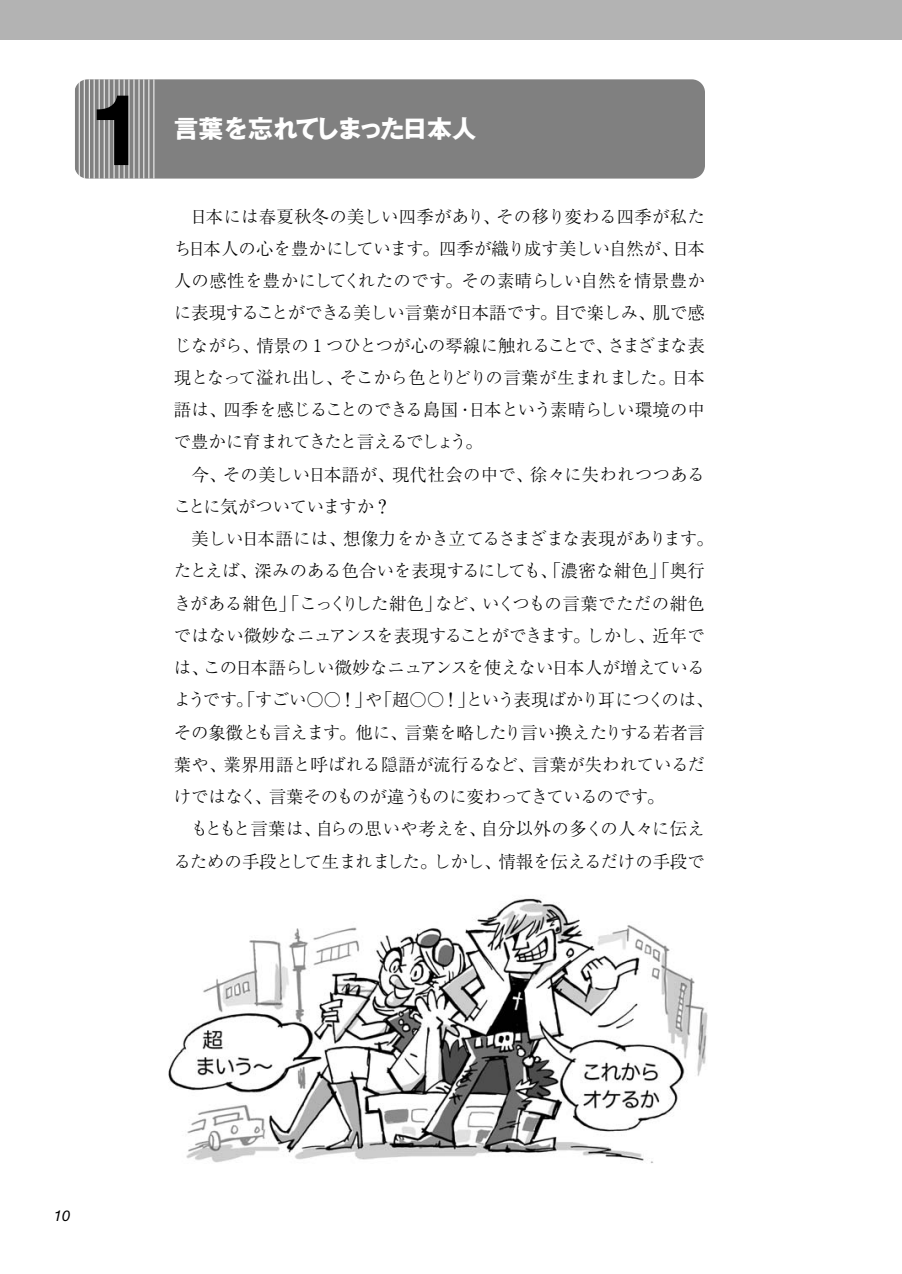
<style>
.page{position:relative;width:902px;height:1274px;background:#fff}
.page>*{position:absolute;margin:0;border:0;box-sizing:border-box;transform-origin:0 0}
.t1{font:700 99.23px "Helvetica Neue";color:#000}
.t2{font:700 24.85px "Gothic MB101";letter-spacing:-.045em;color:#fff}
.t3{font:300 17.32px/32.2px "Ryumin";color:#000}
.t4{font:italic 14.88px "Helvetica Neue";color:#000}
</style>
<div class="page">
<div style="left:0;top:0;width:901px;height:40px;background:#b3b3b3"></div>
<div style="left:74px;top:79px;width:630px;height:100px;background:#808080;border-radius:13px"></div>
<hr style="left:153px;top:79px;width:1px;height:99px;background:#fff">
<hr style="left:148px;top:79px;width:1px;height:99px;background:#fff">
<hr style="left:143px;top:79px;width:1px;height:99px;background:#fff">
<hr style="left:139px;top:79px;width:1px;height:99px;background:#fff">
<hr style="left:134px;top:79px;width:1px;height:99px;background:#fff">
<hr style="left:129px;top:79px;width:1px;height:99px;background:#fff">
<hr style="left:124px;top:79px;width:1px;height:99px;background:#fff">
<hr style="left:119px;top:79px;width:1px;height:99px;background:#fff">
<hr style="left:114px;top:79px;width:1px;height:99px;background:#fff">
<hr style="left:109px;top:79px;width:1px;height:99px;background:#fff">
<hr style="left:104px;top:79px;width:1px;height:99px;background:#fff">
<hr style="left:99px;top:79px;width:1px;height:99px;background:#fff">
<hr style="left:94px;top:79px;width:1px;height:99px;background:#fff">
<hr style="left:89px;top:79px;width:1px;height:99px;background:#fff">
<hr style="left:84px;top:79px;width:1px;height:99px;background:#fff">
<hr style="left:79px;top:79px;width:1px;height:99px;background:#fff">
<hr style="left:74px;top:79px;width:1px;height:99px;background:#fff">
<img style="left:168px;top:898px;width:540px;height:265px">
<h1 class="t1" style="left:89px;top:94px;width:57px">1</h1>
<h2 class="t2" style="left:174px;top:120px;width:304px">言葉を忘れてしまった日本人</h2>
<p class="t3" style="left:174px;top:202px;width:532px;text-align:justify;text-indent:16px">日本には春夏秋冬の美しい四季があり、その移り変わる四季が私たち日本人の心を豊かにしています。四季が織り成す美しい自然が、日本人の感性を豊かにしてくれたのです。その素晴らしい自然を情景豊かに表現することができる美しい言葉が日本語です。目で楽しみ、肌で感じながら、情景の１つひとつが心の琴線に触れることで、さまざまな表現となって溢れ出し、そこから色とりどりの言葉が生まれました。日本語は、四季を感じることのできる島国・日本という素晴らしい環境の中で豊かに育まれてきたと言えるでしょう。</p>
<p class="t3" style="left:174px;top:460px;width:532px;text-indent:18px">今、その美しい日本語が、現代社会の中で、徐々に失われつつあることに気がついていますか？　</p>
<p class="t3" style="left:174px;top:525px;width:541px;text-indent:18px">美しい日本語には、想像力をかき立てるさまざまな表現があります。たとえば、深みのある色合いを表現するにしても、「濃密な紺色」「奥行きがある紺色」「こっくりした紺色」など、いくつもの言葉でただの紺色ではない微妙なニュアンスを表現することができます。しかし、近年では、この日本語らしい微妙なニュアンスを使えない日本人が増えているようです。「すごい○○！」や「超○○！」という表現ばかり耳につくのは、その象徴とも言えます。他に、言葉を略したり言い換えたりする若者言葉や、業界用語と呼ばれる隠語が流行るなど、言葉が失われているだけではなく、言葉そのものが違うものに変わってきているのです。</p>
<p class="t3" style="left:174px;top:815px;width:532px;text-align:right">もともと言葉は、自らの思いや考えを、自分以外の多くの人々に伝えるための手段として生まれました。しかし、情報を伝えるだけの手段で</p>
<p class="t4" style="left:54px;top:1210px;width:18px">10</p>
</div>
